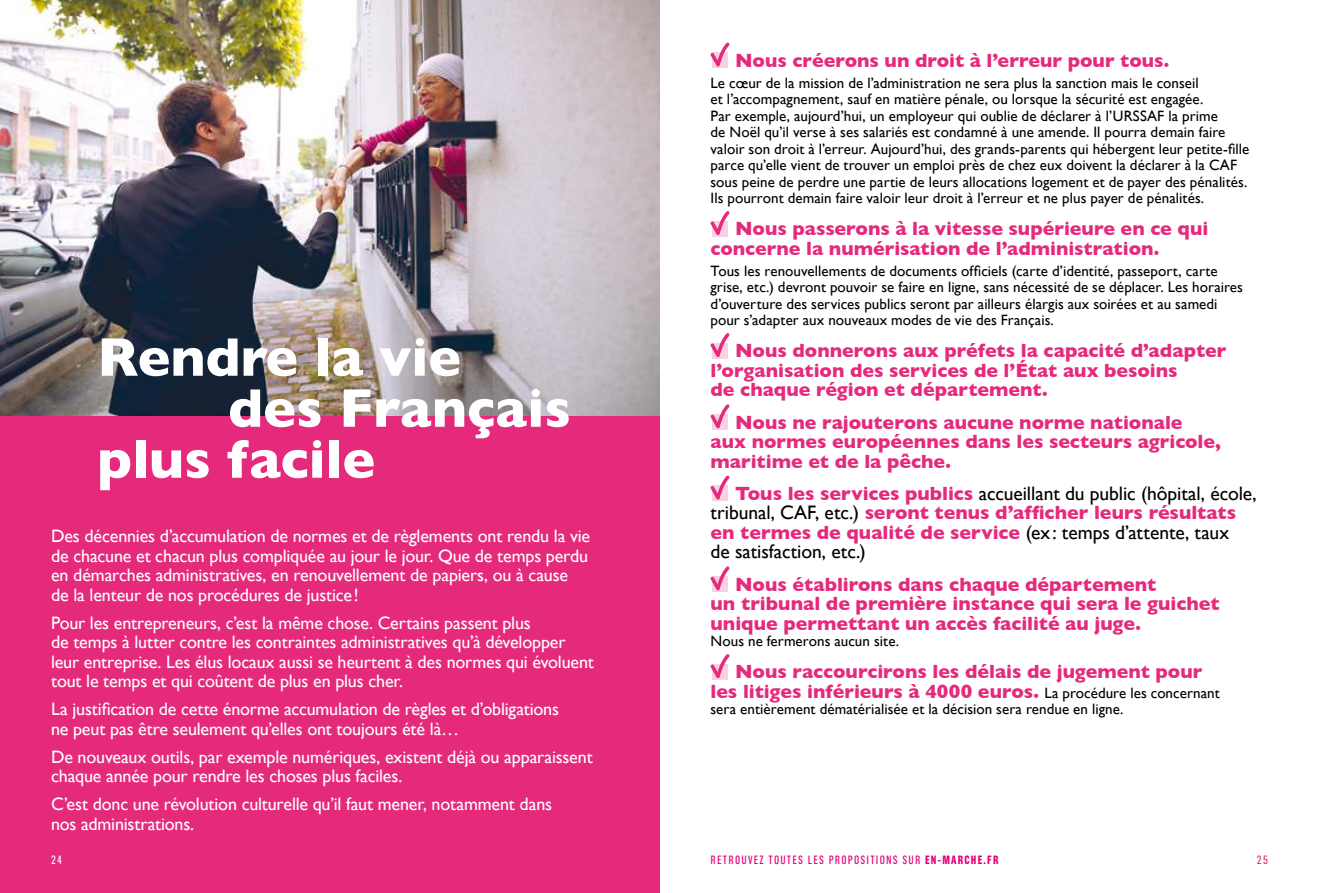
<style>
.page{position:relative;width:1319px;height:893px;background:#fff}
.page>*{position:absolute;margin:0;border:0;box-sizing:border-box;transform-origin:0 0}
.t1{font:700 55.05px "Gill Sans";color:#fff}
.t2{font:700 19.5px/19.5px "Gill Sans";color:#e52a7c}
.t3{font:19.5px/19.5px "Gill Sans";letter-spacing:-.005em;color:#000}
.t4{font:18px/19.5px "Gill Sans";letter-spacing:-.01em;color:#fff}
.t5{font:15px/16.5px "Gill Sans";letter-spacing:.005em;color:#000}
.t6{font:12px "Grotzec Head Condensed";letter-spacing:.1em;color:#e2007a}
.t7{font:12px "Grotzec Head Condensed";color:#fff}
.t8{font:12px "Grotzec Head Condensed";color:#e52a7c}
.s1{font-weight:700;color:#e52a7c}
.s2{font-weight:400;font-size:15px;color:#000}
.s3{font-weight:700}
</style>
<div class="page">
<div style="left:0;top:0;width:659px;height:893px;background:#e52a7c"></div>
<img style="left:0;top:0;width:659px;height:415px">
<svg style="left:710px;top:42px;width:20px;height:26px"></svg>
<svg style="left:710px;top:211px;width:20px;height:26px"></svg>
<svg style="left:710px;top:333px;width:20px;height:26px"></svg>
<svg style="left:710px;top:404px;width:20px;height:26px"></svg>
<svg style="left:710px;top:475px;width:20px;height:26px"></svg>
<svg style="left:710px;top:566px;width:20px;height:26px"></svg>
<svg style="left:710px;top:654px;width:20px;height:26px"></svg>
<h1 class="t1" style="left:97px;top:325px;width:365px">Rendre la vie</h1>
<h1 class="t1" style="left:228px;top:376px;width:344px">des Français</h1>
<h1 class="t1" style="left:97px;top:427px;width:279px">plus facile</h1>
<p class="t4" style="left:51px;top:526px;width:540px">Des décennies d’accumulation de normes et de règlements ont rendu la vie de chacune et chacun plus compliquée au jour le jour. Que de temps perdu en démarches administratives, en renouvellement de papiers, ou à cause<br>de la lenteur de nos procédures de justice!</p>
<p class="t4" style="left:51px;top:613px;width:544px">Pour les entrepreneurs, c’est la même chose. Certains passent plus<br>de temps à lutter contre les contraintes administratives qu’à développer leur entreprise. Les élus locaux aussi se heurtent à des normes qui évoluent tout le temps et qui coûtent de plus en plus cher.</p>
<p class="t4" style="left:51px;top:699px;width:509px">La justification de cette énorme accumulation de règles et d’obligations ne peut pas être seulement qu’elles ont toujours été là…</p>
<p class="t4" style="left:51px;top:747px;width:543px">De nouveaux outils, par exemple numériques, existent déjà ou apparaissent chaque année pour rendre les choses plus faciles.</p>
<p class="t4" style="left:51px;top:794px;width:502px">C’est donc une révolution culturelle qu’il faut mener, notamment dans nos administrations.</p>
<h2 class="t2" style="left:735px;top:50px;width:435px">Nous créerons un droit à l’erreur pour tous.</h2>
<p class="t5" style="left:710px;top:74px;width:540px">Le cœur de la mission de l’administration ne sera plus la sanction mais le conseil<br>et l’accompagnement, sauf en matière pénale, ou lorsque la sécurité est engagée.<br>Par exemple, aujourd’hui, un employeur qui oublie de déclarer à l’URSSAF la prime<br>de Noël qu’il verse à ses salariés est condamné à une amende. Il pourra demain faire valoir son droit à l’erreur. Aujourd’hui, des grands-parents qui hébergent leur petite-fille parce qu’elle vient de trouver un emploi près de chez eux doivent la déclarer à la CAF sous peine de perdre une partie de leurs allocations logement et de payer des pénalités.<br>Ils pourront demain faire valoir leur droit à l’erreur et ne plus payer de pénalités.</p>
<h2 class="t2" style="left:710px;top:219px;width:499px;text-indent:25px">Nous passerons à la vitesse supérieure en ce qui concerne la numérisation de l’administration.</h2>
<p class="t5" style="left:710px;top:262px;width:534px">Tous les renouvellements de documents officiels (carte d’identité, passeport, carte grise, etc.) devront pouvoir se faire en ligne, sans nécessité de se déplacer. Les horaires d’ouverture des services publics seront par ailleurs élargis aux soirées et au samedi pour s’adapter aux nouveaux modes de vie des Français.</p>
<h2 class="t2" style="left:710px;top:341px;width:517px;text-indent:25px">Nous donnerons aux préfets la capacité d’adapter l’organisation des services de l’État aux besoins<br>de chaque région et département.</h2>
<h2 class="t2" style="left:710px;top:412px;width:512px;text-indent:25px">Nous ne rajouterons aucune norme nationale aux normes européennes dans les secteurs agricole, maritime et de la pêche.</h2>
<h2 class="t3" style="left:710px;top:483px;width:547px;text-indent:25px"><span class="s1">Tous les services publics</span> accueillant du public (hôpital, école, tribunal, CAF, etc.) <span class="s1">seront tenus d’afficher leurs résultats en termes de qualité de service</span> (ex: temps d’attente, taux<br>de satisfaction, etc.)</h2>
<h2 class="t2" style="left:710px;top:574px;width:510px;text-indent:25px">Nous établirons dans chaque département<br>un tribunal de première instance qui sera le guichet unique permettant un accès facilité au juge.</h2>
<p class="t5" style="left:710px;top:633px;width:190px">Nous ne fermerons aucun site.</p>
<h2 class="t2" style="left:710px;top:662px;width:510px;text-align:center">Nous raccourcirons les délais de jugement pour<br>les litiges inférieurs à 4000 euros. <span class="s2">La procédure les concernant</span></h2>
<p class="t5" style="left:710px;top:701px;width:414px">sera entièrement dématérialisée et la décision sera rendue en ligne.</p>
<p class="t7" style="left:51px;top:852px;width:12px">24</p>
<p class="t6" style="left:710px;top:852px;width:289px">RETROUVEZ TOUTES LES PROPOSITIONS SUR <span class="s3">EN-MARCHE.FR</span></p>
<p class="t8" style="left:1256px;top:852px;width:12px">25</p>
</div>
